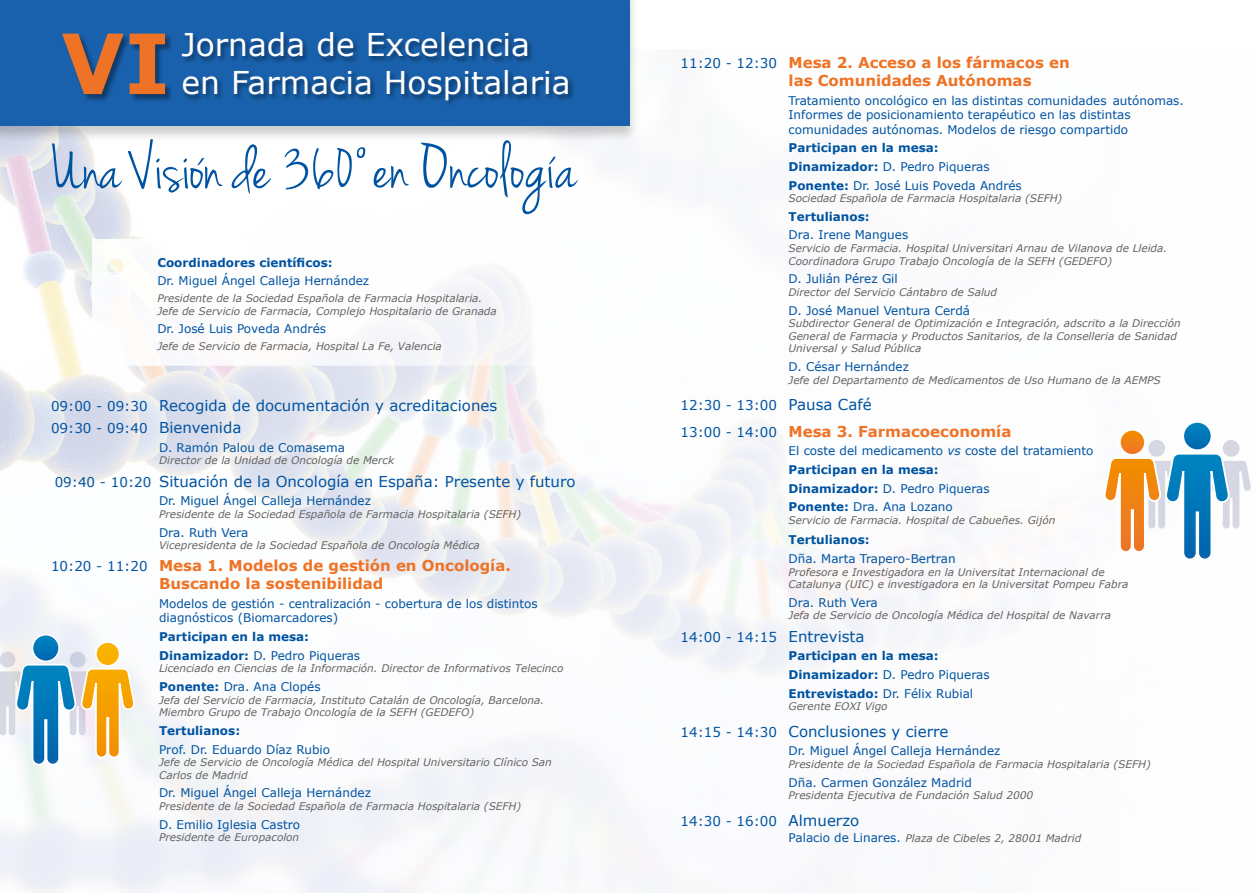
<style>
.page{position:relative;width:1259px;height:893px;background:#fff}
.page>*{position:absolute;margin:0;border:0;box-sizing:border-box;transform-origin:0 0}
.t1{font:700 83.25px "Verdana";color:#ee7326}
.t2{font:31.35px "Verdana";color:#fff}
.t3{font:700 15px/18px "Verdana";color:#ee7326}
.t4{font:15px "Verdana";color:#0053a1}
.t5{font:13.5px "Verdana";color:#0053a1}
.t6{font:12px/14.4px "Verdana";color:#0053a1}
.t7{font:700 12px/18.6px "Verdana";color:#0053a1}
.t8{font:italic 10.5px/12.6px "Verdana";color:#646363}
.s1{font-size:13.5px}
.s2{font-size:15px}
.s3{font-weight:400;font-size:13.5px;color:#0053a1}
.s4{font-weight:400}
.s5{font-weight:700}
.s6{font-style:italic}
.s7{font-style:normal;font-size:12px;color:#0053a1}
</style>
<div class="page">
<img style="left:0;top:143px;width:975px;height:750px">
<div style="left:0;top:0;width:639px;height:143px;background:#000;opacity:.2"></div>
<div style="left:0;top:0;width:629px;height:125px;background:#1961ac"></div>
<div style="left:181px;top:32px;width:394px;height:75px;background:#000;opacity:.4"></div>
<div style="left:62px;top:34px;width:111px;height:68px;background:#000;opacity:.4"></div>
<svg style="left:32px;top:635px;width:27px;height:26px"></svg>
<div style="left:32px;top:634px;width:28px;height:28px;border:2px solid #fff;border-radius:50%"></div>
<svg style="left:0;top:640px;width:136px;height:126px"></svg>
<svg style="left:92px;top:239px;width:444px;height:127px"></svg>
<svg style="left:52px;top:139px;width:219px;height:55px"></svg>
<svg style="left:284px;top:140px;width:294px;height:74px"></svg>
<svg style="left:1183px;top:422px;width:28px;height:28px"></svg>
<div style="left:1182px;top:421px;width:30px;height:30px;border:2px solid #fff;border-radius:50%"></div>
<svg style="left:1119px;top:430px;width:26px;height:25px"></svg>
<div style="left:1119px;top:429px;width:27px;height:27px;border:2px solid #fff;border-radius:50%"></div>
<svg style="left:1105px;top:437px;width:146px;height:122px"></svg>
<h1 class="t1" style="left:61px;top:11px;width:111px">VI</h1>
<h2 class="t2" style="left:181px;top:25px;width:350px">Jornada de Excelencia</h2>
<h2 class="t2" style="left:181px;top:63px;width:391px">en Farmacia Hospitalaria</h2>
<p class="t7" style="left:157px;top:253px;width:177px">Coordinadores científicos:</p>
<p class="t6" style="left:157px;top:273px;width:213px">Dr. Miguel Ángel Calleja Hernández</p>
<p class="t8" style="left:157px;top:292px;width:341px">Presidente de la Sociedad Española de Farmacia Hospitalaria.<br>Jefe de Servicio de Farmacia, Complejo Hospitalario de Granada</p>
<p class="t6" style="left:157px;top:321px;width:170px">Dr. José Luis Poveda Andrés</p>
<p class="t8" style="left:157px;top:340px;width:286px">Jefe de Servicio de Farmacia, Hospital La Fe, Valencia</p>
<h3 class="t4" style="left:51px;top:396px;width:448px"><span class="s1">09:00 - 09:30</span> Recogida de documentación y acreditaciones</h3>
<p class="t5" style="left:51px;top:420px;width:192px">09:30 - 09:40 <span class="s2">Bienvenida</span></p>
<p class="t6" style="left:159px;top:440px;width:187px">D. Ramón Palou de Comasema</p>
<p class="t8" style="left:159px;top:454px;width:237px">Director de la Unidad de Oncología de Merck</p>
<h3 class="t4" style="left:55px;top:472px;width:522px"><span class="s1">09:40 - 10:20</span> Situación de la Oncología en España: Presente y futuro</h3>
<p class="t6" style="left:159px;top:493px;width:213px">Dr. Miguel Ángel Calleja Hernández</p>
<p class="t8" style="left:159px;top:507px;width:364px">Presidente de la Sociedad Española de Farmacia Hospitalaria (SEFH)</p>
<p class="t6" style="left:159px;top:525px;width:91px">Dra. Ruth Vera</p>
<p class="t8" style="left:159px;top:539px;width:322px">Vicepresidenta de la Sociedad Española de Oncología Médica</p>
<h3 class="t3" style="left:159px;top:556px;width:353px;text-indent:-108px"><span class="s3">10:20 - 11:20</span> Mesa 1. Modelos de gestión en Oncología.<br>Buscando la sostenibilidad</h3>
<p class="t6" style="left:159px;top:596px;width:380px">Modelos de gestión - centralización - cobertura de los distintos diagnósticos (Biomarcadores)</p>
<p class="t7" style="left:159px;top:627px;width:203px">Participan en la mesa:<br>Dinamizador: <span class="s4">D. Pedro Piqueras</span></p>
<p class="t8" style="left:159px;top:662px;width:406px">Licenciado en Ciencias de la Información. Director de Informativos Telecinco</p>
<p class="t6" style="left:159px;top:679px;width:163px"><span class="s5">Ponente:</span> Dra. Ana Clopés</p>
<p class="t8" style="left:159px;top:693px;width:387px">Jefa del Servicio de Farmacia, Instituto Catalán de Oncología, Barcelona.<br>Miembro Grupo de Trabajo Oncología de la SEFH (GEDEFO)</p>
<p class="t7" style="left:159px;top:721px;width:83px">Tertulianos:</p>
<p class="t6" style="left:159px;top:742px;width:173px">Prof. Dr. Eduardo Díaz Rubio</p>
<p class="t8" style="left:159px;top:756px;width:394px">Jefe de Servicio de Oncología Médica del Hospital Universitario Clínico San<br>Carlos de Madrid</p>
<p class="t6" style="left:159px;top:785px;width:213px">Dr. Miguel Ángel Calleja Hernández</p>
<p class="t8" style="left:159px;top:799px;width:364px">Presidente de la Sociedad Española de Farmacia Hospitalaria (SEFH)</p>
<p class="t6" style="left:159px;top:817px;width:143px">D. Emilio Iglesia Castro</p>
<p class="t8" style="left:159px;top:831px;width:142px">Presidente de Europacolon</p>
<h3 class="t3" style="left:788px;top:53px;width:283px;text-indent:-108px"><span class="s3">11:20 - 12:30</span> Mesa 2. Acceso a los fármacos en las Comunidades Autónomas</h3>
<p class="t6" style="left:788px;top:93px;width:397px">Tratamiento oncológico en las distintas comunidades autónomas.<br>Informes de posicionamiento terapéutico en las distintas comunidades autónomas. Modelos de riesgo compartido</p>
<p class="t7" style="left:788px;top:138px;width:235px">Participan en la mesa:<br>Dinamizador: <span class="s4">D. Pedro Piqueras<br></span>Ponente: <span class="s4">Dr. José Luis Poveda Andrés</span></p>
<p class="t8" style="left:788px;top:192px;width:275px">Sociedad Española de Farmacia Hospitalaria (SEFH)</p>
<p class="t7" style="left:788px;top:207px;width:83px">Tertulianos:</p>
<p class="t6" style="left:788px;top:227px;width:121px">Dra. Irene Mangues</p>
<p class="t8" style="left:788px;top:242px;width:380px">Servicio de Farmacia. Hospital Universitari Arnau de Vilanova de Lleida.<br>Coordinadora Grupo Trabajo Oncología de la SEFH (GEDEFO)</p>
<p class="t6" style="left:788px;top:271px;width:111px">D. Julián Pérez Gil</p>
<p class="t8" style="left:788px;top:285px;width:210px">Director del Servicio Cántabro de Salud</p>
<p class="t6" style="left:788px;top:303px;width:183px">D. José Manuel Ventura Cerdá</p>
<p class="t8" style="left:788px;top:317px;width:394px">Subdirector General de Optimización e Integración, adscrito a la Dirección<br>General de Farmacia y Productos Sanitarios, de la Conselleria de Sanidad<br>Universal y Salud Pública</p>
<p class="t6" style="left:788px;top:359px;width:122px">D. César Hernández</p>
<p class="t8" style="left:788px;top:373px;width:374px">Jefe del Departamento de Medicamentos de Uso Humano de la AEMPS</p>
<p class="t5" style="left:680px;top:397px;width:193px">12:30 - 13:00 <span class="s2">Pausa Café</span></p>
<h3 class="t3" style="left:680px;top:422px;width:332px"><span class="s3">13:00 - 14:00</span> Mesa 3. Farmacoeconomía</h3>
<p class="t6" style="left:788px;top:441px;width:306px;line-height:18.6px">El coste del medicamento <span class="s6">vs</span> coste del tratamiento<br><span class="s5">Participan en la mesa:<br>Dinamizador:</span> D. Pedro Piqueras<br><span class="s5">Ponente:</span> Dra. Ana Lozano</p>
<p class="t8" style="left:788px;top:513px;width:268px">Servicio de Farmacia. Hospital de Cabueñes. Gijón</p>
<p class="t7" style="left:788px;top:530px;width:83px">Tertulianos:</p>
<p class="t6" style="left:788px;top:551px;width:168px">Dña. Marta Trapero-Bertran</p>
<p class="t8" style="left:788px;top:565px;width:341px">Profesora e Investigadora en la Universitat Internacional de<br>Catalunya (UIC) e investigadora en la Universitat Pompeu Fabra</p>
<p class="t6" style="left:788px;top:595px;width:91px">Dra. Ruth Vera</p>
<p class="t8" style="left:788px;top:609px;width:324px">Jefa de Servicio de Oncología Médica del Hospital de Navarra</p>
<p class="t5" style="left:680px;top:628px;width:185px">14:00 - 14:15 <span class="s2">Entrevista</span></p>
<p class="t7" style="left:788px;top:646px;width:203px">Participan en la mesa:<br>Dinamizador: <span class="s4">D. Pedro Piqueras<br></span>Entrevistado: <span class="s4">Dr. Félix Rubial</span></p>
<p class="t8" style="left:788px;top:700px;width:101px">Gerente EOXI Vigo</p>
<h3 class="t4" style="left:680px;top:722px;width:269px"><span class="s1">14:15 - 14:30</span> Conclusiones y cierre</h3>
<p class="t6" style="left:788px;top:743px;width:213px">Dr. Miguel Ángel Calleja Hernández</p>
<p class="t8" style="left:788px;top:757px;width:364px">Presidente de la Sociedad Española de Farmacia Hospitalaria (SEFH)</p>
<p class="t6" style="left:788px;top:775px;width:185px">Dña. Carmen González Madrid</p>
<p class="t8" style="left:788px;top:789px;width:246px">Presidenta Ejecutiva de Fundación Salud 2000</p>
<p class="t5" style="left:680px;top:812px;width:180px">14:30 - 16:00 <span class="s2">Almuerzo</span></p>
<p class="t8" style="left:788px;top:831px;width:294px"><span class="s7">Palacio de Linares.</span> Plaza de Cibeles 2, 28001 Madrid</p>
</div>
